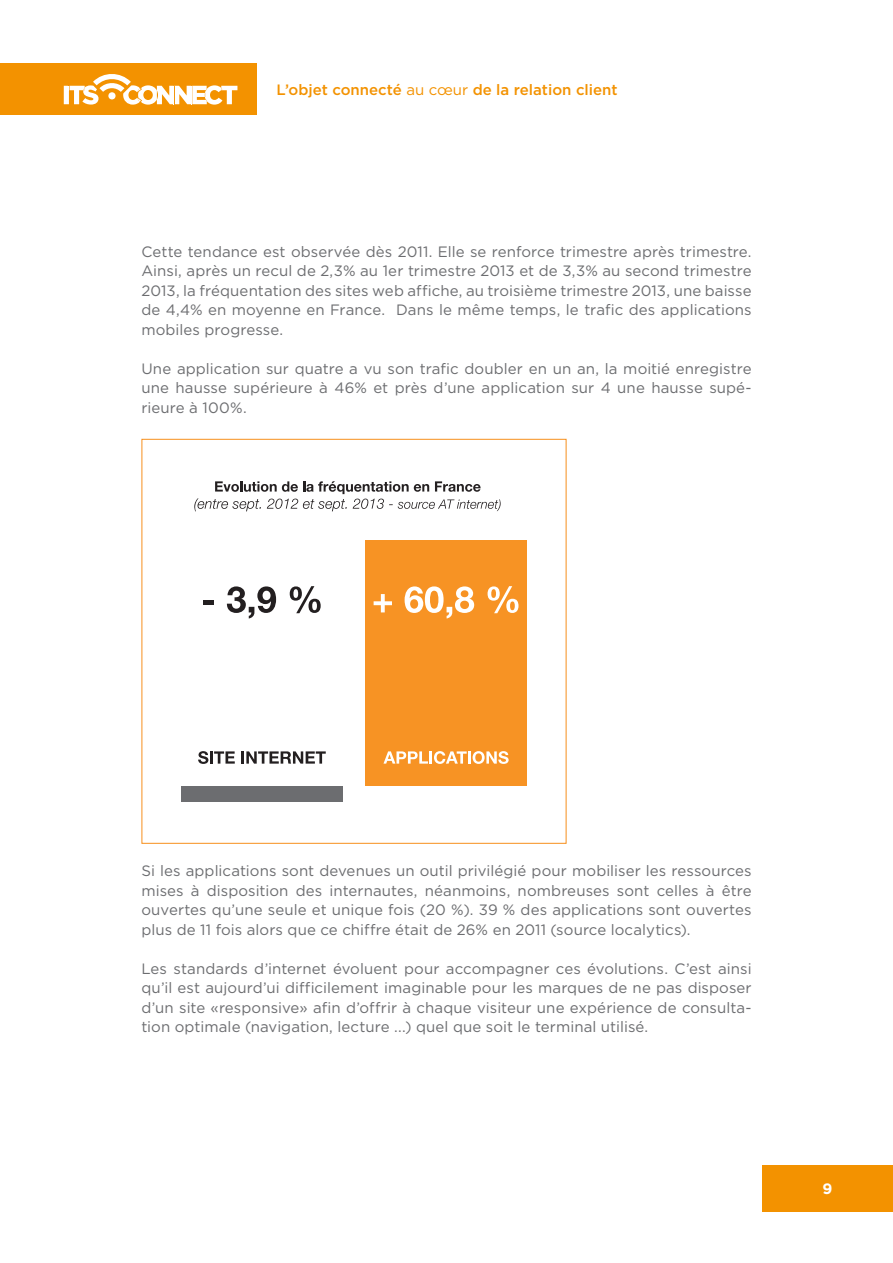
<style>
.page{position:relative;width:893px;height:1263px;background:#fff}
.page>*{position:absolute;margin:0;border:0;box-sizing:border-box;transform-origin:0 0}
.Labeur{font:15px/19.5px "Gotham";letter-spacing:.005em;color:#6c6d70;text-align:justify}
.t1{font:500 15px "Gotham";color:#f39200}
.t2{font:700 15px "Gotham";color:#fff}
.s1{font-weight:400}
</style>
<div class="page">
<div style="left:0;top:64px;width:257px;height:51px;background:#f39200"></div>
<svg style="left:64px;top:74px;width:173px;height:31px"></svg>
<div style="left:762px;top:1165px;width:131px;height:46px;background:#f39200"></div>
<div style="left:365px;top:540px;width:162px;height:246px;background:#f79324"></div>
<div style="left:181px;top:786px;width:162px;height:15px;background:#6c6d70"></div>
<svg style="left:194px;top:481px;width:307px;height:30px"></svg>
<svg style="left:383px;top:751px;width:126px;height:13px"></svg>
<svg style="left:198px;top:751px;width:37px;height:13px"></svg>
<svg style="left:241px;top:751px;width:85px;height:13px"></svg>
<svg style="left:374px;top:594px;width:18px;height:18px"></svg>
<svg style="left:405px;top:586px;width:69px;height:32px"></svg>
<svg style="left:488px;top:586px;width:30px;height:27px"></svg>
<div style="left:203px;top:600px;width:11px;height:5px;background:#231f20"></div>
<svg style="left:227px;top:586px;width:49px;height:32px"></svg>
<svg style="left:290px;top:586px;width:31px;height:27px"></svg>
<p class="t1" style="left:276px;top:80px;width:343px">L’objet connecté <span class="s1">au cœur</span> de la relation client</p>
<p class="Labeur" style="left:141px;top:241px;width:612px">Cette tendance est observée dès 2011. Elle se renforce trimestre après trimestre.<br>Ainsi, après un recul de 2,3% au 1er trimestre 2013 et de 3,3% au second trimestre 2013, la fréquentation des sites web affiche, au troisième trimestre 2013, une baisse de 4,4% en moyenne en France. Dans le même temps, le trafic des applications mobiles progresse.</p>
<p class="Labeur" style="left:141px;top:358px;width:612px">Une application sur quatre a vu son trafic doubler en un an, la moitié enregistre une hausse supérieure à 46% et près d’une application sur 4 une hausse supé&shy;rieure à 100%.</p>
<p class="Labeur" style="left:141px;top:861px;width:612px">Si les applications sont devenues un outil privilégié pour mobiliser les ressources mises à disposition des internautes, néanmoins, nombreuses sont celles à être ouvertes qu’une seule et unique fois (20 %). 39 % des applications sont ouvertes plus de 11 fois alors que ce chiffre était de 26% en 2011 (source localytics).</p>
<p class="Labeur" style="left:141px;top:958px;width:612px">Les standards d’internet évoluent pour accompagner ces évolutions. C’est ainsi qu’il est aujourd’ui difficilement imaginable pour les marques de ne pas disposer d’un site «responsive» afin d’offrir à chaque visiteur une expérience de consulta&shy;tion optimale (navigation, lecture ...) quel que soit le terminal utilisé.</p>
<p class="t2" style="left:822px;top:1179px;width:11px">9</p>
</div>
